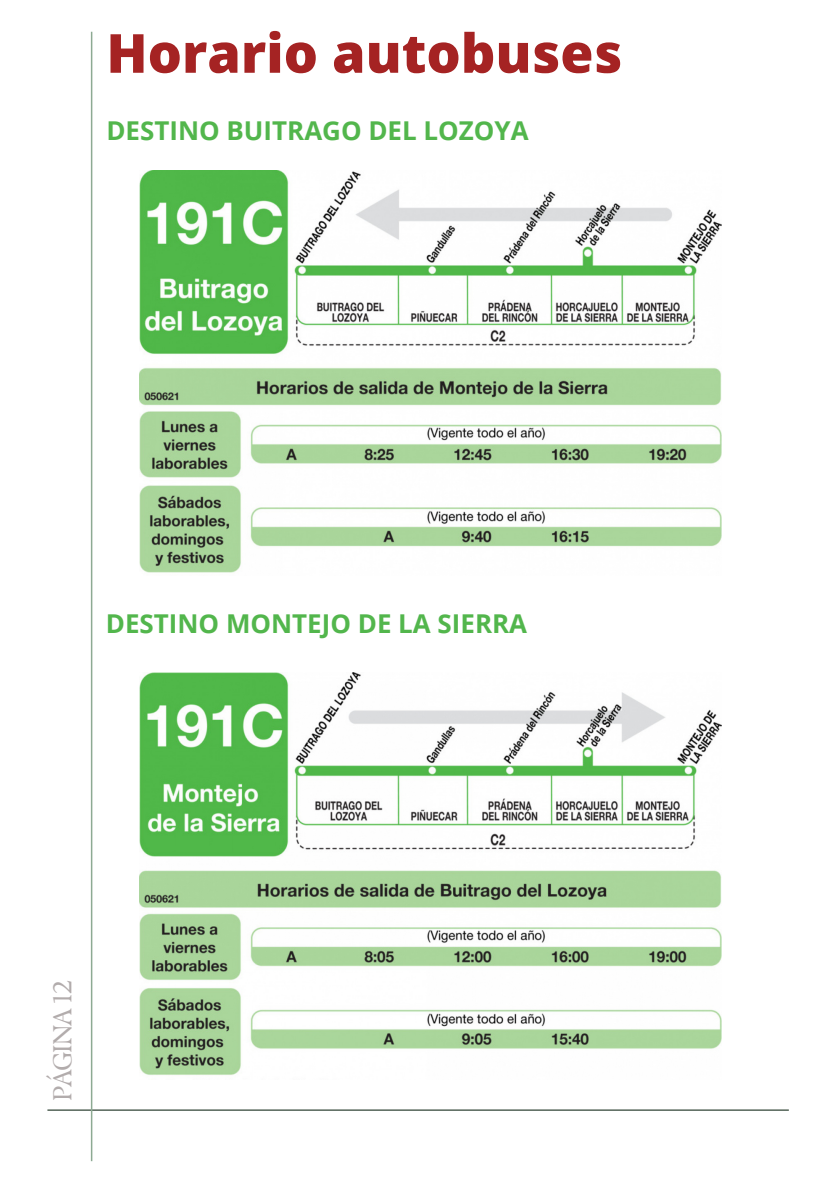
<style>
.page{position:relative;width:834px;height:1196px;background:#fff}
.page>*{position:absolute;margin:0;border:0;box-sizing:border-box;transform-origin:0 0}
.t1{font:800 54px "Open Sans";color:#a52323}
.t2{font:700 26px "Open Sans";color:#52b64c}
.t3{font:26px "TY Serif D";letter-spacing:-.05em;color:#b2acac}
</style>
<div class="page">
<hr style="left:47px;top:1109px;width:742px;height:1px;background:#536457">
<hr style="left:91px;top:32px;width:1px;height:1129px;background:#8daa93">
<img style="left:140px;top:171px;width:581px;height:402px">
<img style="left:140px;top:672px;width:581px;height:403px">
<p class="t1" style="left:106px;top:15px;width:517px">Horario autobuses</p>
<p class="t2" style="left:106px;top:112px;width:424px">DESTINO BUITRAGO DEL LOZOYA</p>
<p class="t2" style="left:106px;top:605px;width:423px">DESTINO MONTEJO DE LA SIERRA</p>
<p class="t3" style="left:47px;top:1101px;width:122px;rotate:-90deg">PÁGINA 12</p>
</div>
